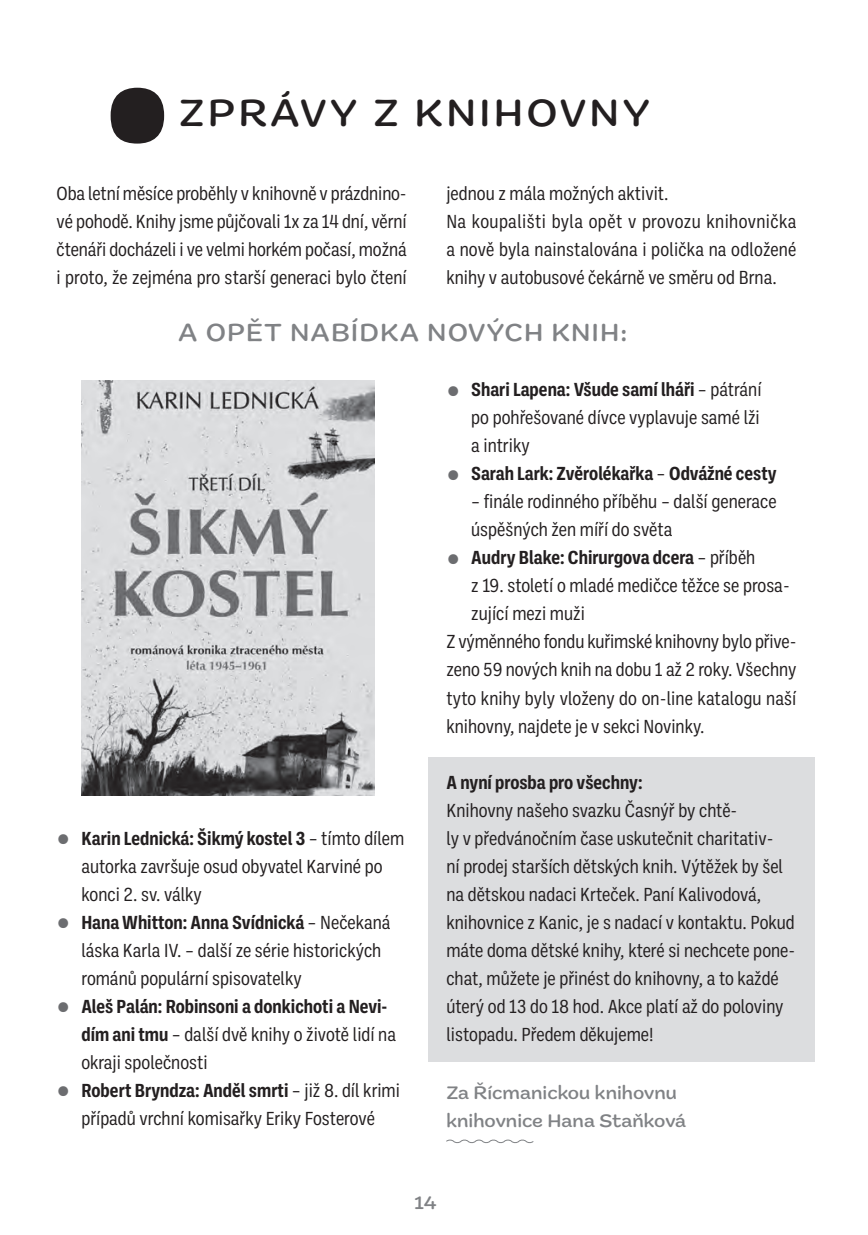
<style>
.page{position:relative;width:868px;height:1235px;background:#fff}
.page>*{position:absolute;margin:0;border:0;box-sizing:border-box;transform-origin:0 0}
.t1{font:500 40.25px "Marigny";letter-spacing:.08em;color:#231f20}
.t2{font:500 26.25px "Marigny";letter-spacing:.04em;color:#808285}
.t3{font:19.25px/28px "Ballinger Condensed";color:#231f20}
.t4{font:700 19.25px/28px "Ballinger Condensed";color:#231f20}
.t5{font:500 19.25px/28px "Marigny";color:#808285}
.s1{font-family:"Seravek";font-weight:700;font-size:31.5px;color:#6c6d70}
.s2{font-weight:700}
.s3{font-family:"Seravek";font-size:31.5px;color:#6c6d70}
.s4{font-weight:400}
</style>
<div class="page">
<div style="left:427px;top:756px;width:387px;height:305px;background:#dcdddf"></div>
<svg style="left:446px;top:1139px;width:88px;height:5px"></svg>
<div style="left:111px;top:88px;width:53px;height:56px;background:#231f20;border-radius:50%"></div>
<img style="left:81px;top:380px;width:293px;height:415px">
<h1 class="t1" style="left:179px;top:88px;width:472px">ZPRÁVY Z KNIHOVNY</h1>
<p class="t3" style="left:57px;top:180px;width:351px;text-align:justify">Oba letní měsíce proběhly v knihovně v prázdnino&shy;vé pohodě. Knihy jsme půjčovali 1x za 14 dní, věrní čtenáři docházeli i ve velmi horkém počasí, možná i proto, že zejména pro starší generaci bylo čtení</p>
<p class="t3" style="left:446px;top:180px;width:351px">jednou z mála možných aktivit.<br>Na koupališti byla opět v provozu knihovnička a nově byla nainstalována i polička na odložené knihy v autobusové čekárně ve směru od Brna.</p>
<h2 class="t2" style="left:178px;top:316px;width:450px">A OPĚT NABÍDKA NOVÝCH KNIH:</h2>
<p class="t3" style="left:81px;top:824px;width:324px;text-indent:-25px"><span class="s1">•</span> <span class="s2">Karin Lednická: Šikmý kostel 3</span> – tímto dílem autorka završuje osud obyvatel Karviné po konci 2. sv. války</p>
<p class="t3" style="left:81px;top:908px;width:310px;text-indent:-25px"><span class="s1">•</span> <span class="s2">Hana Whitton: Anna Svídnická</span> – Nečekaná láska Karla IV. – další ze série historických románů populární spisovatelky</p>
<p class="t4" style="left:81px;top:992px;width:316px;text-indent:-25px"><span class="s3">•</span> Aleš Palán: Robinsoni a donkichoti a Nevi&shy;dím ani tmu <span class="s4">– další dvě knihy o životě lidí na okraji společnosti</span></p>
<p class="t3" style="left:57px;top:1076px;width:345px;text-align:center"><span class="s1">•</span> <span class="s2">Robert Bryndza: Anděl smrti</span> – již 8. díl krimi případů vrchní komisařky Eriky Fosterové</p>
<p class="t3" style="left:471px;top:376px;width:292px;text-align:justify;text-indent:-25px"><span class="s1">•</span> <span class="s2">Shari Lapena: Všude samí lháři</span> – pátrání po pohřešované dívce vyplavuje samé lži a intriky</p>
<p class="t4" style="left:446px;top:460px;width:332px"><span class="s3">•</span> Sarah Lark: Zvěrolékařka <span class="s4">–</span> Odvážné cesty</p>
<p class="t3" style="left:471px;top:488px;width:307px">– finále rodinného příběhu – další generace úspěšných žen míří do světa</p>
<p class="t4" style="left:446px;top:544px;width:310px"><span class="s3">•</span> Audry Blake: Chirurgova dcera <span class="s4">– příběh</span></p>
<p class="t3" style="left:471px;top:572px;width:320px">z 19. století o mladé medičce těžce se prosa-</p>
<p class="t3" style="left:471px;top:600px;width:115px">zující mezi muži</p>
<p class="t3" style="left:446px;top:628px;width:351px">Z výměnného fondu kuřimské knihovny bylo přive-</p>
<p class="t3" style="left:446px;top:656px;width:351px">zeno 59 nových knih na dobu 1 až 2 roky. Všechny</p>
<p class="t3" style="left:446px;top:684px;width:351px">tyto knihy byly vloženy do on-line katalogu naší</p>
<p class="t3" style="left:446px;top:712px;width:259px">knihovny, najdete je v sekci Novinky.</p>
<p class="t4" style="left:446px;top:768px;width:198px">A nyní prosba pro všechny:</p>
<p class="t3" style="left:446px;top:796px;width:350px">Knihovny našeho svazku Časnýř by chtě-<br>ly v předvánočním čase uskutečnit charitativ-<br>ní prodej starších dětských knih. Výtěžek by šel na dětskou nadaci Krteček. Paní Kalivodová, knihovnice z Kanic, je s nadací v kontaktu. Pokud máte doma dětské knihy, které si nechcete pone&shy;chat, můžete je přinést do knihovny, a to každé úterý od 13 do 18 hod. Akce platí až do poloviny listopadu. Předem děkujeme!</p>
<p class="t5" style="left:446px;top:1078px;width:241px">Za Řícmanickou knihovnu knihovnice Hana Staňková</p>
<p class="t5" style="left:414px;top:1188px;width:24px">14</p>
</div>
